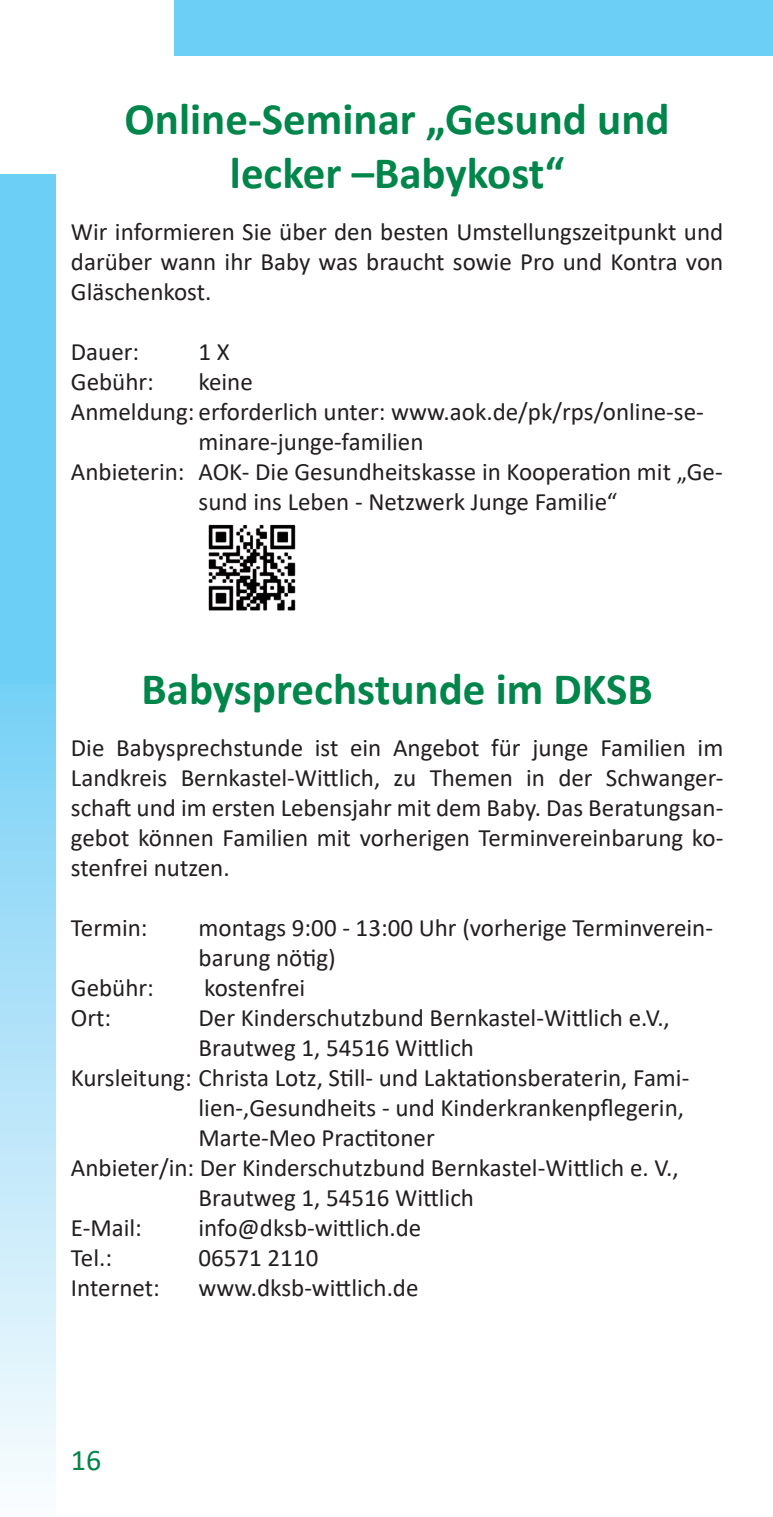
<style>
.page{position:relative;width:773px;height:1517px;background:#fff}
.page>*{position:absolute;margin:0;border:0;box-sizing:border-box;transform-origin:0 0}
.t1{font:700 45px/54px "Calibri";color:#00854a;text-align:center}
.t2{font:30px "Calibri";color:#00854a}
.t3{font:25px/30px "Calibri";color:#231f20;text-align:justify}
</style>
<div class="page">
<div style="left:0;top:0;width:772px;height:1517px;background:#6bcff6"></div>
<div style="left:57px;top:57px;width:715px;height:1460px;background:#fff"></div>
<div style="left:0;top:684px;width:57px;height:833px;background:linear-gradient(to bottom,#78d0f6,#fbfcfe)"></div>
<div style="left:0;top:0;width:174px;height:174px;background:#fff"></div>
<img style="left:208px;top:524px;width:88px;height:87px">
<h1 class="t1" style="left:124px;top:92px;width:546px">Online-Seminar „Gesund und lecker –Babykost“</h1>
<p class="t3" style="left:71px;top:216px;width:653px">Wir informieren Sie über den besten Umstellungszeitpunkt und darüber wann ihr Baby was braucht sowie Pro und Kontra von Gläschenkost.</p>
<p class="t3" style="left:71px;top:336px;width:70px">Dauer:</p>
<p class="t3" style="left:198px;top:336px;width:33px">1 X</p>
<p class="t3" style="left:71px;top:366px;width:85px">Gebühr:</p>
<p class="t3" style="left:198px;top:366px;width:56px">keine</p>
<p class="t3" style="left:71px;top:396px;width:634px">Anmeldung: erforderlich unter: www.aok.de/pk/rps/online-se-</p>
<p class="t3" style="left:198px;top:426px;width:226px">minare-junge-familien</p>
<p class="t3" style="left:71px;top:456px;width:653px">Anbieterin: AOK- Die Gesundheitskasse in Kooperation mit „Ge-</p>
<p class="t3" style="left:198px;top:486px;width:420px">sund ins Leben - Netzwerk Junge Familie“</p>
<h1 class="t1" style="left:141px;top:662px;width:512px">Babysprechstunde im DKSB</h1>
<p class="t3" style="left:71px;top:732px;width:653px">Die Babysprechstunde ist ein Angebot für junge Familien im Landkreis Bernkastel-Wittlich, zu Themen in der Schwanger&shy;schaft und im ersten Lebensjahr mit dem Baby. Das Beratungsan&shy;gebot können Familien mit vorherigen Terminvereinbarung ko&shy;stenfrei nutzen.</p>
<p class="t3" style="left:71px;top:912px;width:78px">Termin:</p>
<p class="t3" style="left:198px;top:912px;width:516px">montags 9:00 - 13:00 Uhr (vorherige Terminverein&shy;barung nötig)</p>
<p class="t3" style="left:71px;top:972px;width:85px">Gebühr:</p>
<p class="t3" style="left:204px;top:972px;width:102px">kostenfrei</p>
<p class="t3" style="left:71px;top:1002px;width:42px">Ort:</p>
<p class="t3" style="left:198px;top:1002px;width:473px">Der Kinderschutzbund Bernkastel-Wittlich e.V.,</p>
<p class="t3" style="left:198px;top:1032px;width:277px">Brautweg 1, 54516 Wittlich</p>
<p class="t3" style="left:71px;top:1062px;width:620px">Kursleitung: Christa Lotz, Still- und Laktationsberaterin, Fami-</p>
<p class="t3" style="left:198px;top:1092px;width:487px">lien-,Gesundheits - und Kinderkrankenpflegerin,</p>
<p class="t3" style="left:198px;top:1122px;width:238px">Marte-Meo Practitoner</p>
<p class="t3" style="left:71px;top:1152px;width:609px">Anbieter/in: Der Kinderschutzbund Bernkastel-Wittlich e. V.,</p>
<p class="t3" style="left:198px;top:1182px;width:277px">Brautweg 1, 54516 Wittlich</p>
<p class="t3" style="left:71px;top:1212px;width:73px">E-Mail:</p>
<p class="t3" style="left:198px;top:1212px;width:224px">info@dksb-wittlich.de</p>
<p class="t3" style="left:71px;top:1242px;width:43px">Tel.:</p>
<p class="t3" style="left:198px;top:1242px;width:121px">06571 2110</p>
<p class="t3" style="left:71px;top:1272px;width:90px">Internet:</p>
<p class="t3" style="left:198px;top:1272px;width:221px">www.dksb-wittlich.de</p>
<p class="t2" style="left:71px;top:1439px;width:32px">16</p>
</div>
